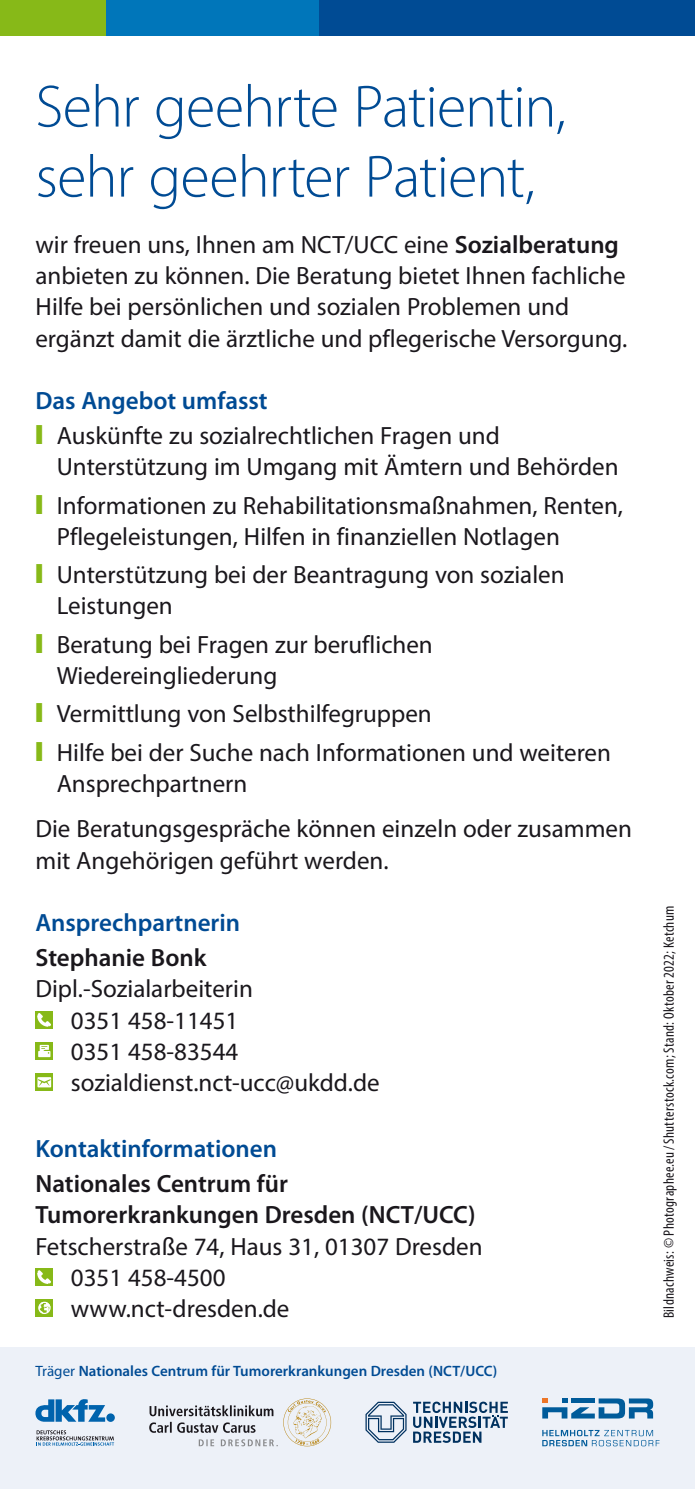
<style>
.page{position:relative;width:695px;height:1489px;background:#fff}
.page>*{position:absolute;margin:0;border:0;box-sizing:border-box;transform-origin:0 0}
.t1{font:300 60px/70px "Myriad Pro";letter-spacing:-.015em;color:#004b94}
.t2{font:25px/31.2px "Myriad Pro";color:#1a171c}
.t3{font:600 25px/31.2px "Myriad Pro";color:#1a171c}
.t4{font:600 25px "Myriad Pro";color:#004b94}
.t5{font:condensed 15px "Myriad Pro";letter-spacing:.02em;color:#1a171c}
.t6{font:600 15px "Myriad Pro";color:#004b94}
.s1{font-weight:600}
.s2{font-weight:600;color:#004b94}
.s3{color:#87b918}
.s4{font-weight:400}
</style>
<div class="page">
<div style="left:0;top:0;width:106px;height:35px;background:#87b918"></div>
<div style="left:319px;top:0;width:375px;height:35px;background:#004b94"></div>
<div style="left:106px;top:0;width:213px;height:35px;background:#0076ba"></div>
<div style="left:0;top:1346px;width:694px;height:142px;background:#edf1f8"></div>
<svg style="left:149px;top:1398px;width:182px;height:48px"></svg>
<svg style="left:37px;top:1430px;width:77px;height:15px"></svg>
<div style="left:106px;top:1413px;width:9px;height:8px;background:#0063ad;border-radius:50%"></div>
<svg style="left:35px;top:1399px;width:70px;height:22px"></svg>
<svg style="left:542px;top:1398px;width:111px;height:20px"></svg>
<svg style="left:542px;top:1429px;width:117px;height:17px"></svg>
<svg style="left:413px;top:1401px;width:95px;height:41px"></svg>
<svg style="left:365px;top:1401px;width:41px;height:41px"></svg>
<div style="left:35px;top:1010px;width:18px;height:18px;background:#87b918"></div>
<svg style="left:37px;top:1013px;width:14px;height:13px"></svg>
<svg style="left:35px;top:1042px;width:18px;height:17px"></svg>
<svg style="left:38px;top:1044px;width:12px;height:13px"></svg>
<svg style="left:35px;top:1073px;width:18px;height:18px"></svg>
<svg style="left:37px;top:1077px;width:14px;height:10px"></svg>
<div style="left:35px;top:1267px;width:18px;height:18px;background:#87b918"></div>
<svg style="left:37px;top:1270px;width:14px;height:13px"></svg>
<div style="left:35px;top:1299px;width:18px;height:17px;background:#87b918"></div>
<svg style="left:38px;top:1303px;width:12px;height:10px"></svg>
<div style="left:38px;top:1301px;width:13px;height:12px;border:1px solid #fff;border-radius:50%"></div>
<h1 class="t1" style="left:35px;top:71px;width:532px">Sehr geehrte Patientin, sehr geehrter Patient,</h1>
<p class="t2" style="left:35px;top:228px;width:593px">wir freuen uns, Ihnen am NCT/UCC eine <span class="s1">Sozialberatung </span>anbieten zu können. Die Beratung bietet Ihnen fachliche Hilfe bei persönlichen und sozialen Problemen und ergänzt damit die ärztliche und pflegerische Versorgung.</p>
<p class="t2" style="left:35px;top:383px;width:466px;line-height:34.8px"><span class="s2">Das Angebot umfasst<br></span><span class="s3">❙</span> Auskünfte zu sozialrechtlichen Fragen und</p>
<p class="t2" style="left:35px;top:447px;width:589px;line-height:38.2px;text-align:right">Unterstützung im Umgang mit Ämtern und Behörden<br><span class="s3">❙</span> Informationen zu Rehabilitationsmaßnahmen, Renten,</p>
<p class="t2" style="left:35px;top:517px;width:530px;line-height:38.2px;text-align:right">Pflegeleistungen, Hilfen in finanziellen Notlagen<br><span class="s3">❙</span> Unterstützung bei der Beantragung von sozialen</p>
<p class="t2" style="left:35px;top:586px;width:399px;line-height:38.2px;text-indent:21px">Leistungen<br><span class="s3">❙</span> Beratung bei Fragen zur beruflichen</p>
<p class="t2" style="left:35px;top:656px;width:577px;line-height:38.2px;text-indent:21px">Wiedereingliederung<br><span class="s3">❙</span> Vermittlung von Selbsthilfegruppen<br><span class="s3">❙</span> Hilfe bei der Suche nach Informationen und weiteren</p>
<p class="t2" style="left:35px;top:760px;width:598px;line-height:45.5px;text-indent:21px">Ansprechpartnern<br>Die Beratungsgespräche können einzeln oder zusammen</p>
<p class="t2" style="left:35px;top:844px;width:354px">mit Angehörigen geführt werden.</p>
<p class="t4" style="left:35px;top:909px;width:206px">Ansprechpartnerin</p>
<p class="t3" style="left:35px;top:942px;width:172px">Stephanie Bonk</p>
<p class="t2" style="left:71px;top:972px;width:310px;text-indent:-35px">Dipl.-Sozialarbeiterin<br>0351 458-11451<br>0351 458-83544 sozialdienst.nct-ucc@ukdd.de</p>
<p class="t4" style="left:35px;top:1134px;width:243px">Kontaktinformationen</p>
<p class="t3" style="left:35px;top:1168px;width:441px">Nationales Centrum für<br>Tumorerkrankungen Dresden (NCT/UCC)</p>
<p class="t2" style="left:71px;top:1230px;width:413px;text-indent:-35px">Fetscherstraße 74, Haus 31, 01307 Dresden<br>0351 458-4500<br>www.nct-dresden.de</p>
<p class="t6" style="left:35px;top:1362px;width:463px"><span class="s4">Träger</span> Nationales Centrum für Tumorerkrankungen Dresden (NCT/UCC)</p>
<p class="t5" style="left:659px;top:1317px;width:414px;rotate:-90deg">Bildnachweis: © Photographee.eu/Shutterstock.com; Stand: Oktober 2022; Ketchum</p>
</div>
